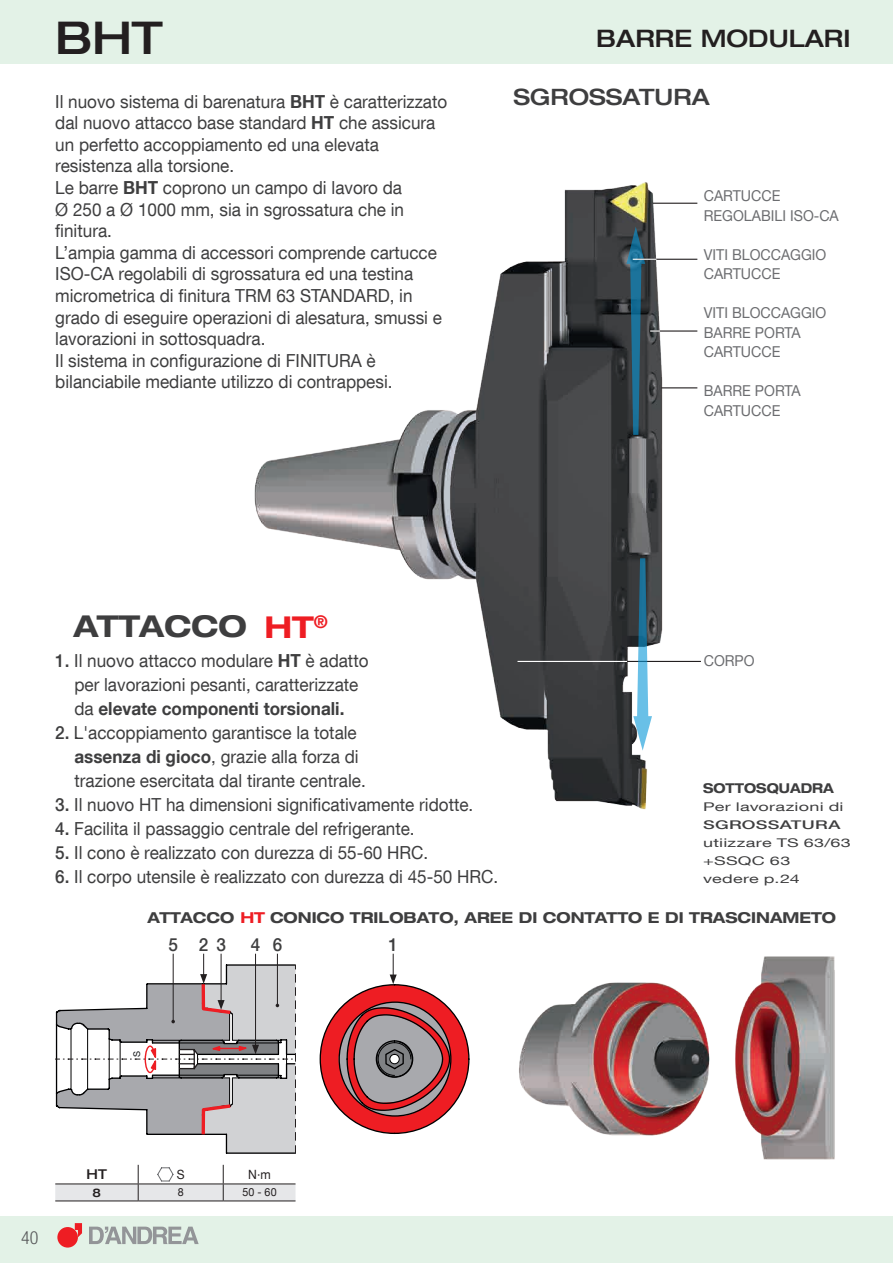
<style>
.page{position:relative;width:893px;height:1263px;background:#fff}
.page>*{position:absolute;margin:0;border:0;box-sizing:border-box;transform-origin:0 0}
.t1{font:500 expanded 45px "Helvetica Neue LT Com";color:#231f20}
.t2{font:700 expanded 30px "Helvetica Neue LT Com";color:#3e3e3f}
.t3{font:500 expanded 24px "Helvetica Neue LT Com";color:#231f20}
.t4{font:500 expanded 22.5px "Helvetica Neue LT Com";color:#3e3e3f}
.t5{font:18px/21.6px "Helvetica Neue LT Com";color:#3e3e3f;scale:.95 1}
.t6{font:500 18px "Helvetica Neue LT Com";color:#3e3e3f;scale:.95 1}
.t7{font:300 condensed 18px "Helvetica Neue LT Com";color:#57585a}
.t8{font:15px/19.5px "Helvetica Neue LT Com";color:#6c6d70;scale:.95 1}
.t9{font:700 expanded 15px "Helvetica Neue LT Com";color:#3e3e3f}
.t10{font:700 expanded 13.5px "Helvetica Neue LT Com";color:#3e3e3f;scale:.95 1}
.t11{font:500 expanded 13.5px "Helvetica Neue LT Com";color:#231f20;scale:.95 1}
.t12{font:12.75px "Helvetica Neue LT Com";color:#231f20;scale:.95 1}
.t13{font:12px/18px "Helvetica Neue LT Com";letter-spacing:.015em;color:#3e3e3f;scale:1.5 1}
.t14{font:500 12px "Helvetica Neue LT Com";letter-spacing:.015em;color:#3e3e3f;scale:1.5 1}
.t15{font:500 expanded 12px "Helvetica Neue LT Com";color:#231f20;scale:.95 1}
.t16{font:11.25px "Helvetica Neue LT Com";color:#231f20;scale:.95 1}
.t17{font:9.3px "Helvetica Neue LT Com";color:#101315}
.s1{font-weight:700}
.s2{color:#ee1d23}
.s3{font-weight:500}
</style>
<div class="page">
<div style="left:0;top:1216px;width:893px;height:47px;background:#e3f2e7"></div>
<div style="left:0;top:0;width:893px;height:64px;background:#e3f2e7"></div>
<img style="left:254px;top:410px;width:173px;height:169px">
<img style="left:427px;top:182px;width:250px;height:628px">
<svg style="left:89px;top:1226px;width:110px;height:18px"></svg>
<div style="left:57px;top:1227px;width:21px;height:20px;background:#ee1d23;border-radius:50%"></div>
<svg style="left:75px;top:1223px;width:7px;height:14px"></svg>
<svg style="left:319px;top:954px;width:150px;height:180px"></svg>
<svg style="left:55px;top:954px;width:241px;height:199px"></svg>
<img style="left:519px;top:956px;width:316px;height:204px">
<hr style="left:517px;top:661px;width:110px;height:1px;background:#fff">
<hr style="left:627px;top:661px;width:74px;height:1px;background:#231f20">
<svg style="left:55px;top:1165px;width:241px;height:36px"></svg>
<svg style="left:633px;top:558px;width:19px;height:192px"></svg>
<hr style="left:661px;top:387px;width:36px;height:1px;background:#231f20">
<hr style="left:653px;top:203px;width:44px;height:1px;background:#231f20">
<hr style="left:637px;top:259px;width:60px;height:1px;background:#231f20">
<hr style="left:653px;top:330px;width:44px;height:2px;background:#231f20">
<svg style="left:626px;top:227px;width:34px;height:208px;background:#3f5560"></svg>
<h1 class="t1" style="left:55px;top:10px;width:109px">BHT</h1>
<p class="t5" style="left:55px;top:90px;width:414px">Il nuovo sistema di barenatura <span class="s1">BHT</span> è caratterizzato dal nuovo attacco base standard <span class="s1">HT</span> che assicura un perfetto accoppiamento ed una elevata resistenza alla torsione.<br>Le barre <span class="s1">BHT</span> coprono un campo di lavoro da<br>Ø 250 a Ø 1000 mm, sia in sgrossatura che in finitura.<br>L’ampia gamma di accessori comprende cartucce ISO-CA regolabili di sgrossatura ed una testina micrometrica di finitura TRM 63 STANDARD, in grado di eseguire operazioni di alesatura, smussi e lavorazioni in sottosquadra.<br>Il sistema in configurazione di FINITURA è bilanciabile mediante utilizzo di contrappesi.</p>
<h3 class="t3" style="left:596px;top:23px;width:256px">BARRE MODULARI</h3>
<p class="t4" style="left:513px;top:83px;width:198px">SGROSSATURA</p>
<p class="t8" style="left:704px;top:186px;width:144px">CARTUCCE<br>REGOLABILI ISO-CA</p>
<p class="t8" style="left:704px;top:244px;width:131px">VITI BLOCCAGGIO<br>CARTUCCE</p>
<p class="t8" style="left:704px;top:303px;width:131px">VITI BLOCCAGGIO<br>BARRE PORTA<br>CARTUCCE</p>
<p class="t8" style="left:704px;top:381px;width:103px">BARRE PORTA<br>CARTUCCE</p>
<h2 class="t2" style="left:73px;top:606px;width:256px">ATTACCO <span class="s2">HT</span><sup>®</sup></h2>
<p class="t5" style="left:55px;top:648px;width:331px;line-height:24px;text-align:center"><span class="s3">1.</span> Il nuovo attacco modulare <span class="s1">HT</span> è adatto per lavorazioni pesanti, caratterizzate<br>da <span class="s1">elevate componenti torsionali.</span></p>
<p class="t5" style="left:74px;top:720px;width:308px;line-height:24px;text-indent:-19px"><span class="s3">2.</span> . L'accoppiamento garantisce la totale <span class="s1">assenza di gioco</span>, grazie alla forza di trazione esercitata dal tirante centrale.</p>
<p class="t5" style="left:55px;top:794px;width:442px"><span class="s3">3.</span> Il nuovo HT ha dimensioni significativamente ridotte.</p>
<p class="t5" style="left:55px;top:818px;width:380px"><span class="s3">4.</span> Facilita il passaggio centrale del refrigerante.</p>
<p class="t5" style="left:55px;top:842px;width:394px"><span class="s3">5.</span> Il cono è realizzato con durezza di 55-60 HRC.</p>
<p class="t5" style="left:55px;top:866px;width:468px"><span class="s3">6.</span> Il corpo utensile è realizzato con durezza di 45-50 HRC.</p>
<p class="t8" style="left:704px;top:651px;width:55px">CORPO</p>
<p class="t10" style="left:703px;top:780px;width:139px">SOTTOSQUADRA</p>
<p class="t13" style="left:703px;top:798px;width:95px">Per lavorazioni di</p>
<p class="t14" style="left:703px;top:818px;width:93px">SGROSSATURA</p>
<p class="t13" style="left:703px;top:834px;width:100px">utiizzare TS 63/63 +SSQC 63<br>vedere p.24</p>
<p class="t9" style="left:148px;top:908px;width:690px">ATTACCO <span class="s2">HT</span> CONICO TRILOBATO, AREE DI CONTATTO E DI TRASCINAMETO</p>
<p class="t6" style="left:168px;top:933px;width:62px">5 23</p>
<p class="t6" style="left:251px;top:933px;width:35px">4 6</p>
<p class="t6" style="left:388px;top:933px;width:12px">1</p>
<p class="t17" style="left:131px;top:1057px;width:8px;rotate:-90deg">S</p>
<p class="t7" style="left:21px;top:1227px;width:19px">40</p>
<p class="t11" style="left:86px;top:1165px;width:23px">HT</p>
<p class="t12" style="left:177px;top:1166px;width:10px">S</p>
<p class="t12" style="left:248px;top:1166px;width:25px">N·m</p>
<p class="t15" style="left:92px;top:1185px;width:10px">8</p>
<p class="t16" style="left:178px;top:1185px;width:8px">8</p>
<p class="t16" style="left:242px;top:1185px;width:38px">50 - 60</p>
</div>
